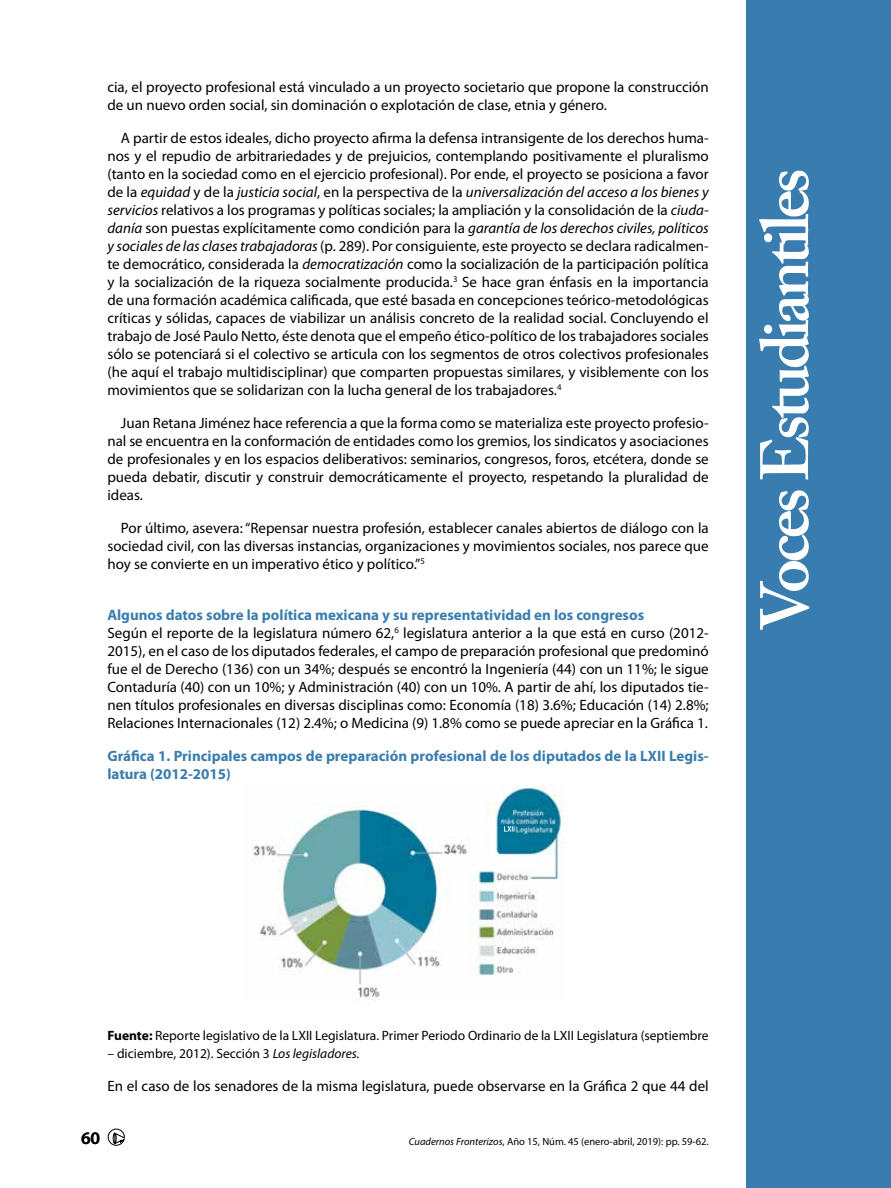
<style>
.page{position:relative;width:891px;height:1188px;background:#fff}
.page>*{position:absolute;margin:0;border:0;box-sizing:border-box;transform-origin:0 0}
.t1{font:600 67.5px "Adobe Caslon Pro";letter-spacing:-.06em;color:#fff}
.t2{font:600 17.7px "Myriad Pro";color:#000}
.t3{font:15px/18px "Myriad Pro";color:#000;text-align:justify}
.t4{font:700 15px/18px "Myriad Pro";color:#397db0}
.t5{font:13.5px "Myriad Pro";color:#000}
.t6{font:10.5px "Myriad Pro";color:#000}
.s1{font-style:italic}
.s2{font-weight:700;color:#397db0}
.s3{font-weight:700}
</style>
<div class="page">
<svg style="left:108px;top:1129px;width:17px;height:17px"></svg>
<div style="left:747px;top:0;width:144px;height:1188px;background:#397db0"></div>
<img style="left:252px;top:785px;width:313px;height:216px">
<div style="left:503px;top:825px;width:12px;height:8px;background:#007597"></div>
<svg style="left:504px;top:826px;width:11px;height:6px"></svg>
<p class="t3" style="left:107px;top:78px;width:603px">cia, el proyecto profesional está vinculado a un proyecto societario que propone la construcción de un nuevo orden social, sin dominación o explotación de clase, etnia y género.</p>
<p class="t3" style="left:107px;top:129px;width:603px;text-indent:14px">A partir de estos ideales, dicho proyecto afirma la defensa intransigente de los derechos huma&shy;nos y el repudio de arbitrariedades y de prejuicios, contemplando positivamente el pluralismo (tanto en la sociedad como en el ejercicio profesional). Por ende, el proyecto se posiciona a favor de la <span class="s1">equidad</span> y de la <span class="s1">justicia social</span>, en la perspectiva de la <span class="s1">universalización del acceso a los bienes y servicios</span> relativos a los programas y políticas sociales; la ampliación y la consolidación de la <span class="s1">ciuda&shy;danía</span> son puestas explícitamente como condición para la <span class="s1">garantía de los derechos civiles, políticos y sociales de las clases trabajadoras</span> (p. 289). Por consiguiente, este proyecto se declara radicalmen&shy;te democrático, considerada la <span class="s1">democratización</span> como la socialización de la participación política y la socialización de la riqueza socialmente producida.<sup>3</sup> Se hace gran énfasis en la importancia de una formación académica calificada, que esté basada en concepciones teórico-metodológicas críticas y sólidas, capaces de viabilizar un análisis concreto de la realidad social. Concluyendo el trabajo de José Paulo Netto, éste denota que el empeño ético-político de los trabajadores sociales sólo se potenciará si el colectivo se articula con los segmentos de otros colectivos profesionales (he aquí el trabajo multidisciplinar) que comparten propuestas similares, y visiblemente con los movimientos que se solidarizan con la lucha general de los trabajadores.<sup>4</sup></p>
<p class="t3" style="left:107px;top:414px;width:603px;text-indent:14px">Juan Retana Jiménez hace referencia a que la forma como se materializa este proyecto profesio&shy;nal se encuentra en la conformación de entidades como los gremios, los sindicatos y asociaciones de profesionales y en los espacios deliberativos: seminarios, congresos, foros, etcétera, donde se pueda debatir, discutir y construir democráticamente el proyecto, respetando la pluralidad de ideas.</p>
<p class="t3" style="left:107px;top:519px;width:603px;text-indent:14px">Por último, asevera: “Repensar nuestra profesión, establecer canales abiertos de diálogo con la sociedad civil, con las diversas instancias, organizaciones y movimientos sociales, nos parece que hoy se convierte en un imperativo ético y político.”<sup>5</sup></p>
<p class="t3" style="left:107px;top:606px;width:603px;text-align:left"><span class="s2">Algunos datos sobre la política mexicana y su representatividad en los congresos<br></span>Según el reporte de la legislatura número 62,<sup>6</sup> legislatura anterior a la que está en curso (2012- 2015), en el caso de los diputados federales, el campo de preparación profesional que predominó fue el de Derecho (136) con un 34%; después se encontró la Ingeniería (44) con un 11%; le sigue Contaduría (40) con un 10%; y Administración (40) con un 10%. A partir de ahí, los diputados tie&shy;nen títulos profesionales en diversas disciplinas como: Economía (18) 3.6%; Educación (14) 2.8%; Relaciones Internacionales (12) 2.4%; o Medicina (9) 1.8% como se puede apreciar en la Gráfica 1.</p>
<p class="t4" style="left:107px;top:747px;width:603px">Gráfica 1. Principales campos de preparación profesional de los diputados de la LXII Legis&shy;latura (2012-2015)</p>
<h1 class="t1" style="left:745px;top:631px;width:464px;rotate:-90deg">Voces Estudiantiles</h1>
<p class="t5" style="left:107px;top:1027px;width:603px"><span class="s3">Fuente:</span> Reporte legislativo de la LXII Legislatura. Primer Periodo Ordinario de la LXII Legislatura (septiembre</p>
<p class="t5" style="left:107px;top:1045px;width:254px">– diciembre, 2012). Sección 3 <span class="s1">Los legisladores.</span></p>
<p class="t3" style="left:107px;top:1077px;width:603px">En el caso de los senadores de la misma legislatura, puede observarse en la Gráfica 2 que 44 del</p>
<p class="t2" style="left:81px;top:1127px;width:21px">60</p>
<p class="t6" style="left:409px;top:1135px;width:301px"><span class="s1">Cuadernos Fronterizos</span>, Año 15, Núm. 45 (enero-abril, 2019): pp. 59-62.</p>
</div>
